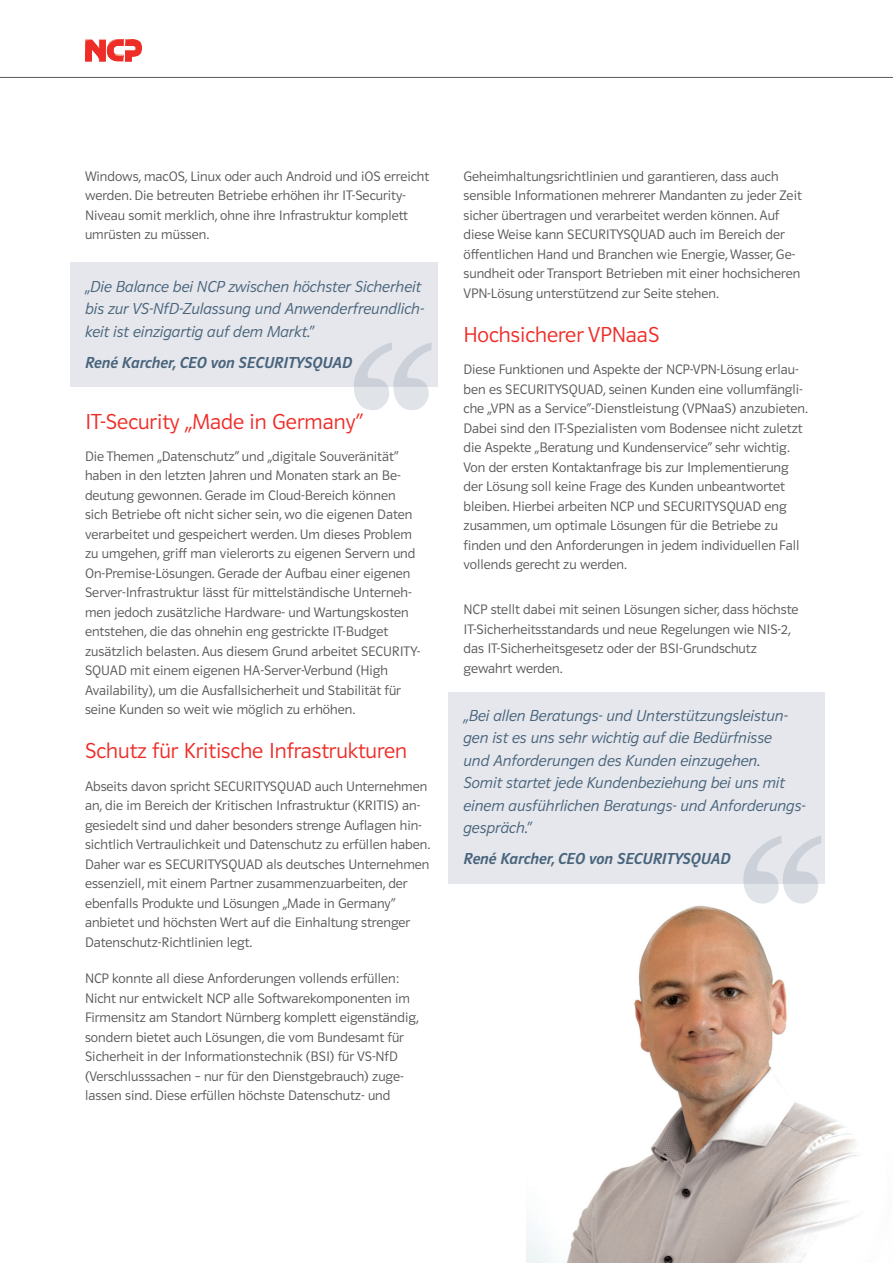
<style>
.page{position:relative;width:893px;height:1263px;background:#fff}
.page>*{position:absolute;margin:0;border:0;box-sizing:border-box;transform-origin:0 0}
.t1{font:22.5px "Polo 22 Leicht";color:#ee2d28}
.t2{font:16.5px/22.5px "Polo 22 Leicht Kursiv";color:#48647c}
.t3{font:16.5px "Polo 22 Krftg Kursiv";color:#48647c}
.t4{font:14.25px/19.5px "Polo 22 Leicht";color:#57585a}
</style>
<div class="page">
<img style="left:526px;top:903px;width:333px;height:360px">
<div style="left:71px;top:263px;width:367px;height:124px;background:#e6e7ec"></div>
<div style="left:449px;top:692px;width:376px;height:192px;background:#e6e7ec"></div>
<svg style="left:354px;top:342px;width:78px;height:68px"></svg>
<svg style="left:743px;top:836px;width:78px;height:67px"></svg>
<hr style="left:0;top:77px;width:893px;height:1px;background:#57585a">
<svg style="left:85px;top:39px;width:57px;height:23px"></svg>
<img style="left:107px;top:39px;width:12px;height:18px">
<img style="left:108px;top:39px;width:15px;height:8px">
<p class="t4" style="left:85px;top:166px;width:346px">Windows, macOS, Linux oder auch Android und iOS erreicht werden. Die betreuten Betriebe erhöhen ihr IT-Security-Niveau somit merklich, ohne ihre Infrastruktur komplett umrüsten zu müssen.</p>
<p class="t2" style="left:85px;top:275px;width:341px">„Die Balance bei NCP zwischen höchster Sicherheit bis zur VS-NfD-Zulassung und Anwenderfreundlich&shy;keit ist einzigartig auf dem Markt.“</p>
<p class="t3" style="left:85px;top:353px;width:269px">René Karcher, CEO von SECURITYSQUAD</p>
<h1 class="t1" style="left:85px;top:409px;width:280px">IT-Security „Made in Germany“</h1>
<p class="t4" style="left:85px;top:446px;width:337px">Die Themen „Datenschutz“ und „digitale Souveränität“ haben in den letzten Jahren und Monaten stark an Be&shy;deutung gewonnen. Gerade im Cloud-Bereich können sich Betriebe oft nicht sicher sein, wo die eigenen Daten verarbeitet und gespeichert werden. Um dieses Problem zu umgehen, griff man vielerorts zu eigenen Servern und On-Premise-Lösungen. Gerade der Aufbau einer eigenen Server-Infrastruktur lässt für mittelständische Unterneh&shy;men jedoch zusätzliche Hardware- und Wartungskosten entstehen, die das ohnehin eng gestrickte IT-Budget zusätzlich belasten. Aus diesem Grund arbeitet SECURITY-SQUAD mit einem eigenen HA-Server-Verbund (High Availability), um die Ausfallsicherheit und Stabilität für seine Kunden so weit wie möglich zu erhöhen.</p>
<h1 class="t1" style="left:85px;top:739px;width:324px">Schutz für Kritische Infrastrukturen</h1>
<p class="t4" style="left:85px;top:776px;width:347px">Abseits davon spricht SECURITYSQUAD auch Unternehmen an, die im Bereich der Kritischen Infrastruktur (KRITIS) an&shy;gesiedelt sind und daher besonders strenge Auflagen hin&shy;sichtlich Vertraulichkeit und Datenschutz zu erfüllen haben.<br>Daher war es SECURITYSQUAD als deutsches Unternehmen essenziell, mit einem Partner zusammenzuarbeiten, der ebenfalls Produkte und Lösungen „Made in Germany“ anbietet und höchsten Wert auf die Einhaltung strenger Datenschutz-Richtlinien legt.</p>
<p class="t4" style="left:85px;top:969px;width:335px">NCP konnte all diese Anforderungen vollends erfüllen:<br>Nicht nur entwickelt NCP alle Softwarekomponenten im Firmensitz am Standort Nürnberg komplett eigenständig, sondern bietet auch Lösungen, die vom Bundesamt für Sicherheit in der Informationstechnik (BSI) für VS-NfD (Verschlusssachen – nur für den Dienstgebrauch) zuge&shy;lassen sind. Diese erfüllen höchste Datenschutz- und</p>
<p class="t4" style="left:463px;top:166px;width:340px">Geheimhaltungsrichtlinien und garantieren, dass auch sensible Informationen mehrerer Mandanten zu jeder Zeit sicher übertragen und verarbeitet werden können. Auf diese Weise kann SECURITYSQUAD auch im Bereich der öffentlichen Hand und Branchen wie Energie, Wasser, Ge&shy;sundheit oder Transport Betrieben mit einer hochsicheren VPN-Lösung unterstützend zur Seite stehen.</p>
<h1 class="t1" style="left:463px;top:322px;width:197px">Hochsicherer VPNaaS</h1>
<p class="t4" style="left:463px;top:360px;width:346px">Diese Funktionen und Aspekte der NCP-VPN-Lösung erlau&shy;ben es SECURITYSQUAD, seinen Kunden eine vollumfängli&shy;che „VPN as a Service“-Dienstleistung (VPNaaS) anzubieten.<br>Dabei sind den IT-Spezialisten vom Bodensee nicht zuletzt die Aspekte „Beratung und Kundenservice“ sehr wichtig.<br>Von der ersten Kontaktanfrage bis zur Implementierung der Lösung soll keine Frage des Kunden unbeantwortet bleiben. Hierbei arbeiten NCP und SECURITYSQUAD eng zusammen, um optimale Lösungen für die Betriebe zu finden und den Anforderungen in jedem individuellen Fall vollends gerecht zu werden.</p>
<p class="t4" style="left:463px;top:600px;width:336px">NCP stellt dabei mit seinen Lösungen sicher, dass höchste IT-Sicherheitsstandards und neue Regelungen wie NIS-2, das IT-Sicherheitsgesetz oder der BSI-Grundschutz gewahrt werden.</p>
<p class="t2" style="left:463px;top:704px;width:344px">„Bei allen Beratungs- und Unterstützungsleistun&shy;gen ist es uns sehr wichtig auf die Bedürfnisse<br>und Anforderungen des Kunden einzugehen.<br>Somit startet jede Kundenbeziehung bei uns mit einem ausführlichen Beratungs- und Anforderungs&shy;gespräch.“</p>
<p class="t3" style="left:463px;top:850px;width:269px">René Karcher, CEO von SECURITYSQUAD</p>
</div>
